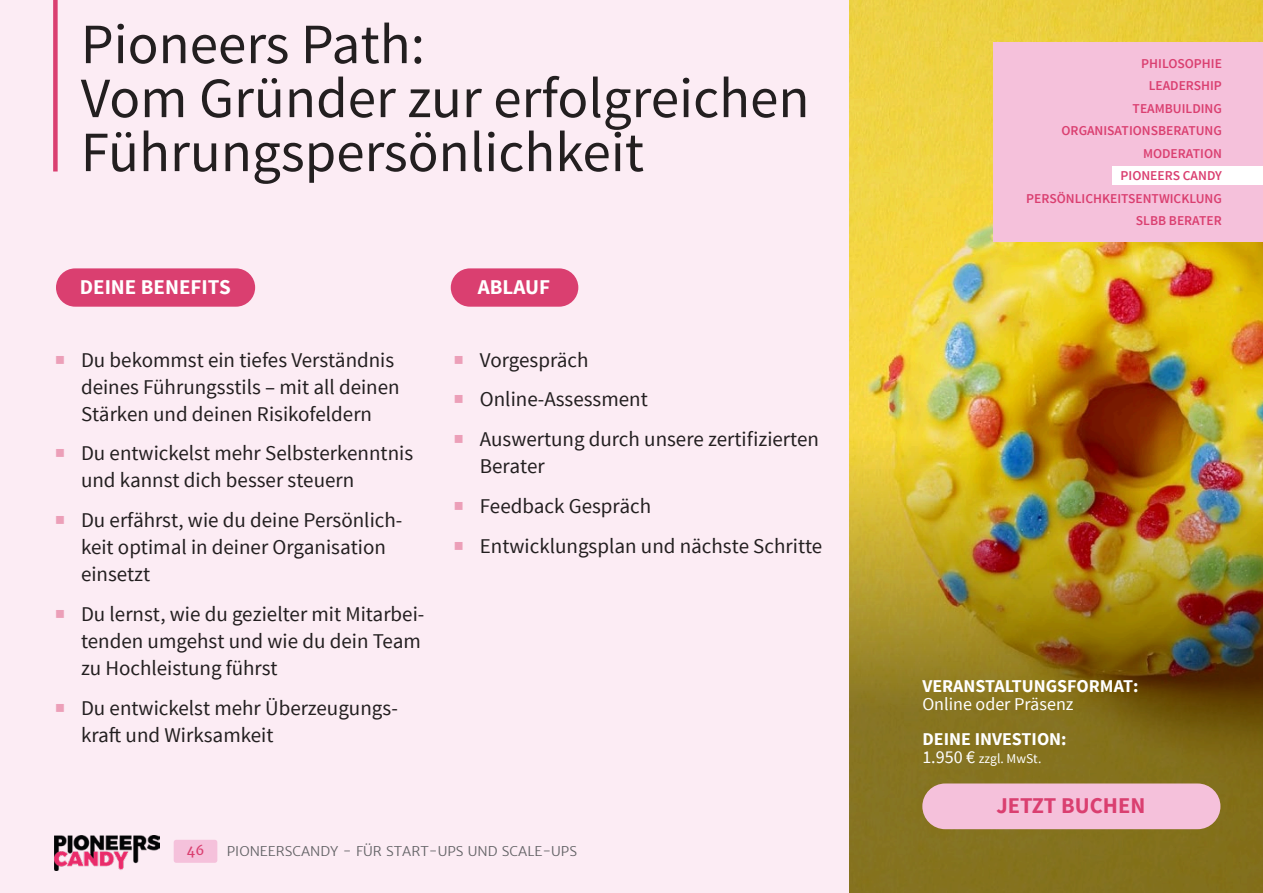
<style>
.page{position:relative;width:1263px;height:893px;background:#fff}
.page>*{position:absolute;margin:0;border:0;box-sizing:border-box;transform-origin:0 0}
.t1{font:57px/54px "Source Sans Pro";color:#231f20}
.t2{font:700 22.5px "Source Sans Pro";color:#da3f70}
.t3{font:21px/27px "Source Sans Pro";color:#231f20}
.t4{font:700 21px "Source Sans Pro";color:#fff}
.t5{font:700 18px "Source Sans Pro";color:#fff}
.t6{font:18px "Source Sans Pro";color:#fff}
.t7{font:600 13.5px/22.5px "Source Sans Pro";color:#da3f70;text-align:right}
.t8{font:300 13.5px "Merriweather Sans";color:#636366}
.t9{font:13.5px "Source Sans Pro";color:#fff}
.t10{font:13.5px "Merriweather Sans";color:#da3f70}
.s1{font-size:39px;color:#ec9fb8}
.s2{font-size:18px}
</style>
<div class="page">
<div style="left:0;top:0;width:852px;height:893px;background:#fcecf4"></div>
<div style="left:53px;top:0;width:5px;height:171px;background:#da3f70"></div>
<img style="left:849px;top:0;width:414px;height:339px">
<img style="left:849px;top:339px;width:414px;height:554px">
<div style="left:56px;top:268px;width:199px;height:39px;background:#da3f70;border-radius:19px"></div>
<div style="left:993px;top:43px;width:270px;height:199px;background:#f5c1db"></div>
<div style="left:1112px;top:166px;width:151px;height:18px;background:#fff"></div>
<div style="left:922px;top:783px;width:298px;height:46px;background:#f5c1db;border-radius:23px"></div>
<div style="left:451px;top:268px;width:127px;height:39px;background:#da3f70;border-radius:19px"></div>
<div style="left:174px;top:840px;width:43px;height:23px;background:#f5c1db;border-radius:3px"></div>
<img style="left:54px;top:836px;width:105px;height:34px">
<h1 class="t1" style="left:81px;top:18px;width:730px">Pioneers Path:<br>Vom Gründer zur erfolgreichen<br>Führungspersönlichkeit</h1>
<p class="t4" style="left:80px;top:273px;width:152px">DEINE BENEFITS</p>
<p class="t3" style="left:81px;top:347px;width:320px;text-indent:-27px"><span class="s1">■</span> Du bekommst ein tiefes Verständnis deines Führungsstils – mit all deinen<br>Stärken und deinen Risikofeldern</p>
<p class="t3" style="left:81px;top:440px;width:334px;text-indent:-27px"><span class="s1">■</span> Du entwickelst mehr Selbsterkenntnis und kannst dich besser steuern</p>
<p class="t3" style="left:81px;top:507px;width:323px;text-indent:-27px"><span class="s1">■</span> Du erfährst, wie du deine Persönlich&shy;keit optimal in deiner Organisation einsetzt</p>
<p class="t3" style="left:81px;top:601px;width:345px;text-indent:-27px"><span class="s1">■</span> Du lernst, wie du gezielter mit Mitarbei&shy;tenden umgehst und wie du dein Team zu Hochleistung führst</p>
<p class="t3" style="left:81px;top:695px;width:318px;text-indent:-27px"><span class="s1">■</span> Du entwickelst mehr Überzeugungs&shy;kraft und Wirksamkeit</p>
<p class="t4" style="left:478px;top:273px;width:74px">ABLAUF</p>
<p class="t3" style="left:453px;top:347px;width:137px"><span class="s1">■</span> Vorgespräch</p>
<p class="t3" style="left:453px;top:386px;width:196px"><span class="s1">■</span> Online-Assessment</p>
<p class="t3" style="left:480px;top:426px;width:341px;text-indent:-27px"><span class="s1">■</span> Auswertung durch unsere zertifizierten<br>Berater</p>
<p class="t3" style="left:453px;top:493px;width:200px"><span class="s1">■</span> Feedback Gespräch</p>
<p class="t3" style="left:453px;top:533px;width:371px"><span class="s1">■</span> Entwicklungsplan und nächste Schritte</p>
<p class="t10" style="left:187px;top:842px;width:19px">46</p>
<p class="t8" style="left:227px;top:843px;width:352px">PIONEERSCANDY - FÜR START-UPS UND SCALE-UPS</p>
<p class="t7" style="left:1026px;top:52px;width:197px">PHILOSOPHIE<br>LEADERSHIP<br>TEAMBUILDING<br>ORGANISATIONSBERATUNG<br>MODERATION<br>PIONEERS CANDY<br>PERSÖNLICHKEITSENTWICKLUNG<br>SLBB BERATER</p>
<p class="t5" style="left:922px;top:674px;width:218px">VERANSTALTUNGSFORMAT:</p>
<p class="t6" style="left:922px;top:693px;width:153px">Online oder Präsenz</p>
<p class="t5" style="left:922px;top:727px;width:146px">DEINE INVESTION:</p>
<p class="t9" style="left:922px;top:750px;width:121px"><span class="s2">1.950 €</span> zzgl. MwSt.</p>
<p class="t2" style="left:996px;top:791px;width:150px">JETZT BUCHEN</p>
</div>
